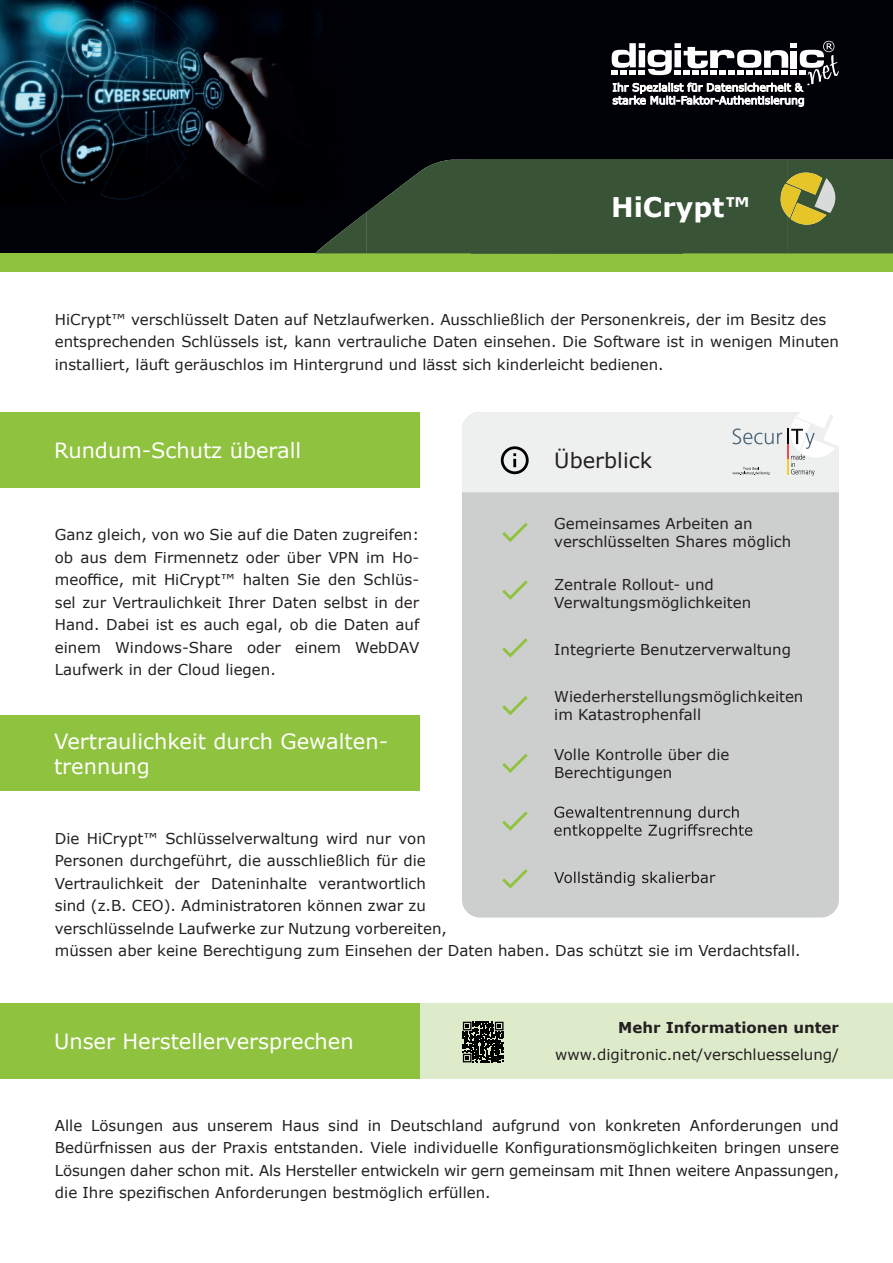
<style>
.page{position:relative;width:893px;height:1263px;background:#fff}
.page>*{position:absolute;margin:0;border:0;box-sizing:border-box;transform-origin:0 0}
.t1{font:700 27px "Verdana";color:#fff}
.t2{font:21px/25.2px "Verdana";color:#fff}
.t3{font:21px "Verdana";color:#231f20}
.t4{font:15px/22.5px "Verdana";color:#231f20}
.t5{font:700 15px "Verdana";color:#231f20}
.t6{font:10.8px/12.9px "Verdana";color:#fff}
</style>
<div class="page">
<div style="left:419px;top:1003px;width:474px;height:75px;background:#deebca"></div>
<div style="left:462px;top:412px;width:377px;height:505px;background:#cdcfcf;border-radius:18px"></div>
<img style="left:0;top:0;width:893px;height:253px">
<div style="left:0;top:253px;width:893px;height:19px;background:#8fc23e"></div>
<div style="left:0;top:412px;width:419px;height:76px;background:#8fc23e"></div>
<div style="left:0;top:715px;width:419px;height:76px;background:#8fc23e"></div>
<div style="left:0;top:1003px;width:419px;height:75px;background:#8fc23e"></div>
<div style="left:367px;top:160px;width:526px;height:93px;background:#385335"></div>
<img style="left:315px;top:212px;width:52px;height:41px">
<svg style="left:315px;top:253px;width:578px;height:1px"></svg>
<svg style="left:611px;top:41px;width:228px;height:44px"></svg>
<img style="left:786px;top:173px;width:36px;height:22px">
<img style="left:781px;top:184px;width:20px;height:34px">
<img style="left:791px;top:203px;width:35px;height:22px">
<svg style="left:814px;top:178px;width:22px;height:35px"></svg>
<svg style="left:463px;top:1022px;width:40px;height:40px"></svg>
<svg style="left:502px;top:523px;width:26px;height:19px"></svg>
<svg style="left:502px;top:580px;width:26px;height:20px"></svg>
<svg style="left:502px;top:638px;width:26px;height:19px"></svg>
<svg style="left:502px;top:869px;width:26px;height:19px"></svg>
<svg style="left:502px;top:696px;width:26px;height:19px"></svg>
<svg style="left:502px;top:754px;width:26px;height:19px"></svg>
<svg style="left:502px;top:811px;width:26px;height:20px"></svg>
<svg style="left:554px;top:871px;width:161px;height:15px"></svg>
<svg style="left:554px;top:806px;width:198px;height:33px"></svg>
<svg style="left:462px;top:412px;width:377px;height:80px;background:#eaebea"></svg>
<p class="t6" style="left:612px;top:82px;width:194px">Ihr Spezialist für Datensicherheit &amp; starke Multi-Faktor-Authentisierung</p>
<h1 class="t1" style="left:611px;top:196px;width:141px">HiCrypt™</h1>
<p class="t4" style="left:55px;top:309px;width:786px">HiCrypt™ verschlüsselt Daten auf Netzlaufwerken. Ausschließlich der Personenkreis, der im Besitz des entsprechenden Schlüssels ist, kann vertrauliche Daten einsehen. Die Software ist in wenigen Minuten installiert, läuft geräuschlos im Hintergrund und lässt sich kinderleicht bedienen.</p>
<h2 class="t2" style="left:54px;top:439px;width:249px">Rundum-Schutz überall</h2>
<p class="t4" style="left:55px;top:525px;width:366px;text-align:justify">Ganz gleich, von wo Sie auf die Daten zugreifen: ob aus dem Firmennetz oder über VPN im Ho&shy;meoffice, mit HiCrypt™ halten Sie den Schlüs&shy;sel zur Vertraulichkeit Ihrer Daten selbst in der Hand. Dabei ist es auch egal, ob die Daten auf einem Windows-Share oder einem WebDAV Laufwerk in der Cloud liegen.</p>
<h2 class="t2" style="left:54px;top:730px;width:336px">Vertraulichkeit durch Gewalten&shy;trennung</h2>
<h2 class="t3" style="left:554px;top:452px;width:99px">Überblick</h2>
<p class="t4" style="left:554px;top:515px;width:238px;line-height:18px">Gemeinsames Arbeiten an verschlüsselten Shares möglich</p>
<p class="t4" style="left:554px;top:577px;width:198px;line-height:18px">Zentrale Rollout- und<br>Verwaltungsmöglichkeiten</p>
<p class="t4" style="left:554px;top:639px;width:238px">Integrierte Benutzerverwaltung</p>
<p class="t4" style="left:554px;top:689px;width:251px;line-height:18px">Wiederherstellungsmöglichkeiten im Katastrophenfall</p>
<p class="t4" style="left:554px;top:746px;width:177px;line-height:18px">Volle Kontrolle über die<br>Berechtigungen</p>
<p class="t4" style="left:55px;top:828px;width:747px">Die HiCrypt™ Schlüsselverwaltung wird nur von<br>Personen durchgeführt, die ausschließlich für die<br>Vertraulichkeit der Dateninhalte verantwortlich<br>sind (z.B. CEO). Administratoren können zwar zu<br>verschlüsselnde Laufwerke zur Nutzung vorbereiten,<br>müssen aber keine Berechtigung zum Einsehen der Daten haben. Das schützt sie im Verdachtsfall.</p>
<h2 class="t2" style="left:54px;top:1030px;width:301px">Unser Herstellerversprechen</h2>
<p class="t5" style="left:618px;top:1021px;width:222px">Mehr Informationen unter</p>
<p class="t4" style="left:555px;top:1044px;width:285px">www.digitronic.net/verschluesselung/</p>
<p class="t4" style="left:55px;top:1115px;width:786px;text-align:justify">Alle Lösungen aus unserem Haus sind in Deutschland aufgrund von konkreten Anforderungen und Bedürfnissen aus der Praxis entstanden. Viele individuelle Konfigurationsmöglichkeiten bringen unsere Lösungen daher schon mit. Als Hersteller entwickeln wir gern gemeinsam mit Ihnen weitere Anpassungen, die Ihre spezifischen Anforderungen bestmöglich erfüllen.</p>
</div>
